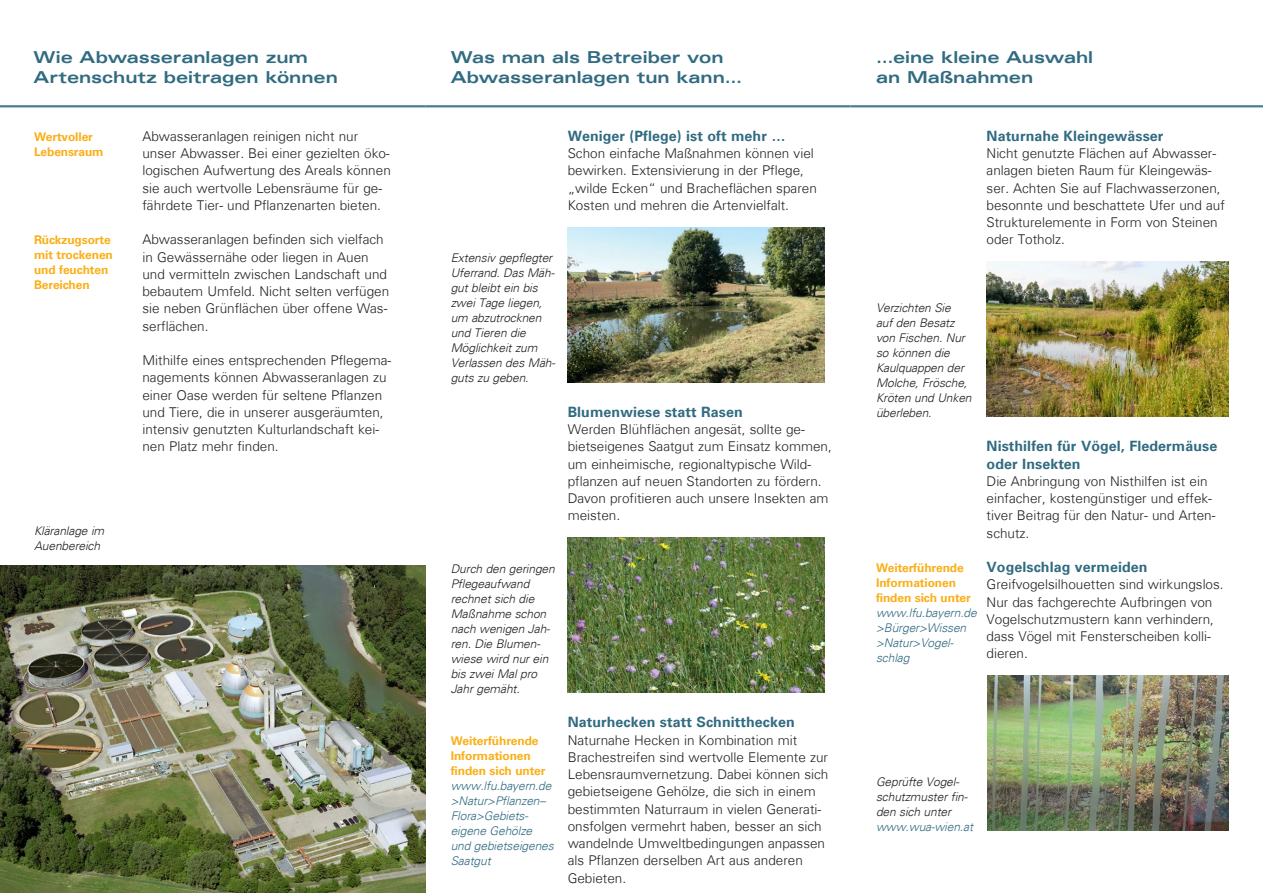
<style>
.page{position:relative;width:1263px;height:893px;background:#fff}
.page>*{position:absolute;margin:0;border:0;box-sizing:border-box;transform-origin:0 0}
.HL_Kopfzeile{font:16.5px/20.2px "Univers Com 63 Bold Ext";letter-spacing:-.005em;color:#316b81}
.Zwischen_HL{font:700 14.25px/17.2px "Univers Com 65";letter-spacing:.005em;color:#316b81}
.Fließtext{font:300 13.5px/17.2px "Univers Com 45";color:#231f20}
.BU{font:italic 300 12px/15px "Univers Com 45";letter-spacing:-.01em;color:#231f20}
.t1{font:italic 300 12px/15px "Univers Com 45";letter-spacing:-.01em;color:#316b81}
.Marginalien{font:700 12px/15px "Univers Com 65";letter-spacing:-.01em;color:#faaf18}
.BU-2{font:700 12px/15px "Univers Com 65";letter-spacing:-.01em;color:#faaf18}
</style>
<div class="page">
<img style="left:0;top:565px;width:425px;height:328px">
<img style="left:568px;top:227px;width:257px;height:155px">
<img style="left:568px;top:538px;width:257px;height:155px">
<img style="left:986px;top:262px;width:243px;height:155px">
<img style="left:987px;top:676px;width:242px;height:155px">
<hr style="left:850px;top:105px;width:413px;height:2px;background:#497d92">
<hr style="left:425px;top:105px;width:425px;height:2px;background:#497d92">
<hr style="left:0;top:105px;width:425px;height:2px;background:#497d92">
<h1 class="HL_Kopfzeile" style="left:34px;top:47px;width:306px">Wie Abwasseranlagen zum<br>Artenschutz beitragen können</h1>
<p class="Marginalien" style="left:34px;top:129px;width:71px">Wertvoller<br>Lebensraum</p>
<p class="Marginalien" style="left:34px;top:233px;width:80px">Rückzugsorte mit trockenen und feuchten<br>Bereichen</p>
<p class="BU" style="left:34px;top:523px;width:72px">Kläranlage im<br>Auenbereich</p>
<p class="Fließtext" style="left:142px;top:127px;width:250px">Abwasseranlagen reinigen nicht nur unser Abwasser. Bei einer gezielten öko&shy;logischen Aufwertung des Areals können sie auch wertvolle Lebensräume für ge&shy;fährdete Tier- und Pflanzenarten bieten.</p>
<p class="Fließtext" style="left:142px;top:231px;width:248px">Abwasseranlagen befinden sich vielfach in Gewässernähe oder liegen in Auen und vermitteln zwischen Landschaft und bebautem Umfeld. Nicht selten verfügen sie neben Grünflächen über offene Was&shy;serflächen.</p>
<p class="Fließtext" style="left:142px;top:352px;width:250px">Mithilfe eines entsprechenden Pflegema&shy;nagements können Abwasseranlagen zu einer Oase werden für seltene Pflanzen und Tiere, die in unserer ausgeräumten, intensiv genutzten Kulturlandschaft kei&shy;nen Platz mehr finden.</p>
<h1 class="HL_Kopfzeile" style="left:451px;top:47px;width:293px">Was man als Betreiber von<br>Abwasseranlagen tun kann...</h1>
<h2 class="Zwischen_HL" style="left:568px;top:127px;width:219px">Weniger (Pflege) ist oft mehr …</h2>
<p class="Fließtext" style="left:568px;top:145px;width:251px">Schon einfache Maßnahmen können viel bewirken. Extensivierung in der Pflege, „wilde Ecken“ und Bracheflächen sparen Kosten und mehren die Artenvielfalt.</p>
<p class="BU" style="left:451px;top:250px;width:106px">Extensiv gepflegter<br>Uferrand. Das Mäh&shy;gut bleibt ein bis zwei Tage liegen, um abzutrocknen und Tieren die<br>Möglichkeit zum<br>Verlassen des Mäh&shy;guts zu geben.</p>
<h2 class="Zwischen_HL" style="left:568px;top:403px;width:177px">Blumenwiese statt Rasen</h2>
<p class="Fließtext" style="left:568px;top:421px;width:266px">Werden Blühflächen angesät, sollte ge&shy;bietseigenes Saatgut zum Einsatz kommen, um einheimische, regionaltypische Wild&shy;pflanzen auf neuen Standorten zu fördern.<br>Davon profitieren auch unsere Insekten am meisten.</p>
<p class="BU" style="left:451px;top:561px;width:106px">Durch den geringen<br>Pflegeaufwand rechnet sich die<br>Maßnahme schon nach wenigen Jah&shy;ren. Die Blumen&shy;wiese wird nur ein bis zwei Mal pro<br>Jahr gemäht.</p>
<p class="BU-2" style="left:451px;top:734px;width:96px">Weiterführende<br>Informationen finden sich unter</p>
<p class="t1" style="left:451px;top:779px;width:105px">www.lfu.bayern.de &gt;Natur&gt;Pflanzen–<br>Flora&gt;Gebiets&shy;eigene Gehölze und gebietseigenes<br>Saatgut</p>
<h2 class="Zwischen_HL" style="left:568px;top:714px;width:228px">Naturhecken statt Schnitthecken</h2>
<p class="Fließtext" style="left:568px;top:731px;width:262px">Naturnahe Hecken in Kombination mit Brachestreifen sind wertvolle Elemente zur Lebensraumvernetzung. Dabei können sich gebietseigene Gehölze, die sich in einem bestimmten Naturraum in vielen Generati&shy;onsfolgen vermehrt haben, besser an sich wandelnde Umweltbedingungen anpassen als Pflanzen derselben Art aus anderen Gebieten.</p>
<h1 class="HL_Kopfzeile" style="left:876px;top:47px;width:219px">...eine kleine Auswahl</h1>
<h1 class="HL_Kopfzeile" style="left:876px;top:67px;width:159px">an Maßnahmen</h1>
<h2 class="Zwischen_HL" style="left:986px;top:127px;width:178px">Naturnahe Kleingewässer</h2>
<p class="Fließtext" style="left:986px;top:145px;width:240px">Nicht genutzte Flächen auf Abwasser&shy;anlagen bieten Raum für Kleingewäs&shy;ser. Achten Sie auf Flachwasserzonen, besonnte und beschattete Ufer und auf Strukturelemente in Form von Steinen oder Totholz.</p>
<p class="BU" style="left:876px;top:300px;width:97px">Verzichten Sie<br>auf den Besatz von Fischen. Nur so können die<br>Kaulquappen der<br>Molche, Frösche,<br>Kröten und Unken überleben.</p>
<p class="Marginalien" style="left:876px;top:560px;width:96px">Weiterführende<br>Informationen finden sich unter</p>
<p class="t1" style="left:876px;top:605px;width:102px">www.lfu.bayern.de &gt;Bürger&gt;Wissen &gt;Natur&gt;Vogel&shy;schlag</p>
<h2 class="Zwischen_HL" style="left:986px;top:438px;width:232px">Nisthilfen für Vögel, Fledermäuse oder Insekten</h2>
<p class="Fließtext" style="left:986px;top:472px;width:230px">Die Anbringung von Nisthilfen ist ein einfacher, kostengünstiger und effek&shy;tiver Beitrag für den Natur- und Arten&shy;schutz.</p>
<h2 class="Zwischen_HL" style="left:986px;top:558px;width:162px">Vogelschlag vermeiden</h2>
<p class="Fließtext" style="left:986px;top:576px;width:239px">Greifvogelsilhouetten sind wirkungslos.<br>Nur das fachgerechte Aufbringen von Vogelschutzmustern kann verhindern, dass Vögel mit Fensterscheiben kolli&shy;dieren.</p>
<p class="BU" style="left:876px;top:774px;width:93px">Geprüfte Vogel&shy;schutzmuster fin&shy;den sich unter</p>
<p class="t1" style="left:876px;top:819px;width:98px">www.wua-wien.at</p>
</div>
